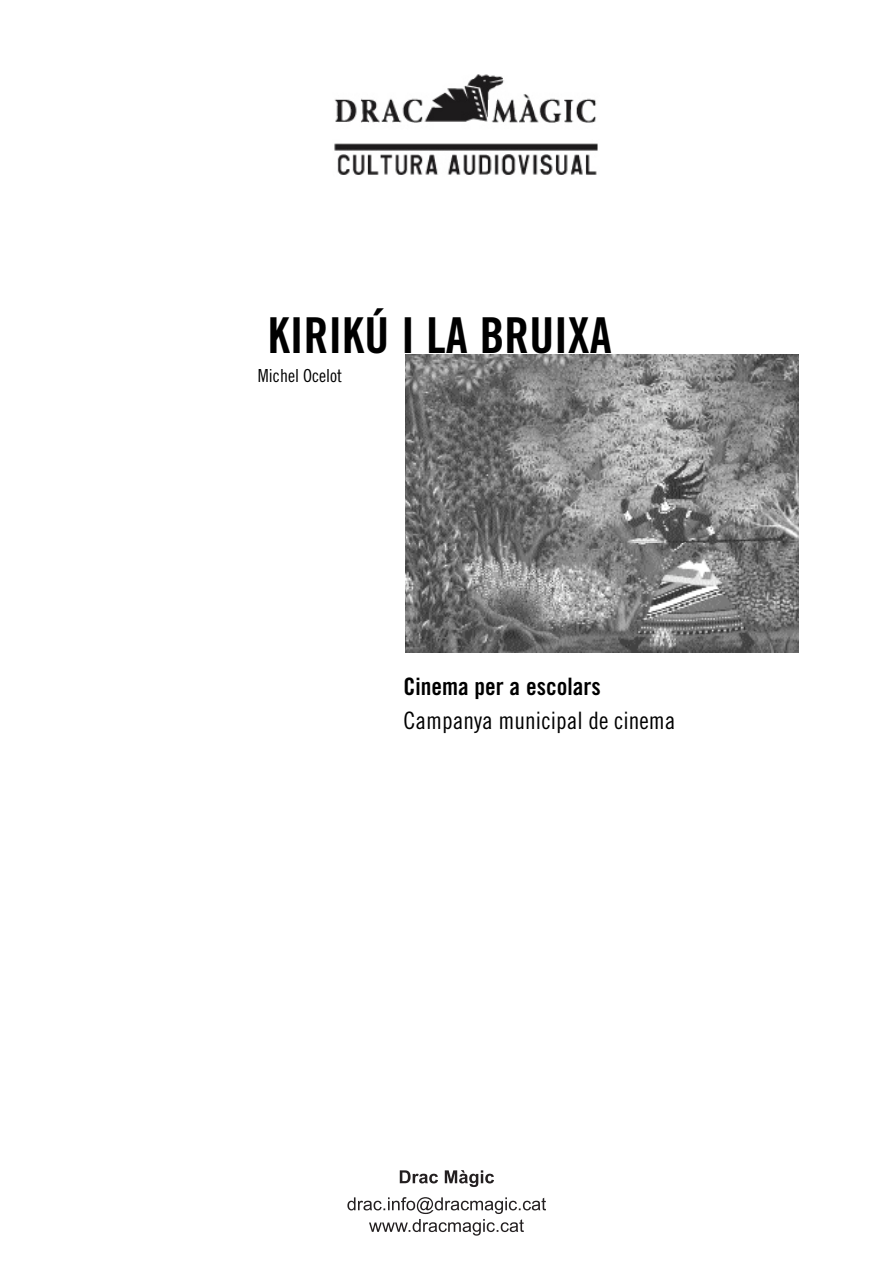
<style>
.page{position:relative;width:893px;height:1263px;background:#fff}
.page>*{position:absolute;margin:0;border:0;box-sizing:border-box;transform-origin:0 0}
.t1{font:49.5px "Trade Gothic Bold Cond Twenty";color:#000}
.t2{font:24px/34.5px "Trade Gothic Cond Eighteen";color:#000}
.t3{font:18px "Trade Gothic Cond Eighteen";color:#000}
.s1{font-family:"Trade Gothic Bold Cond Twenty"}
</style>
<div class="page">
<img style="left:405px;top:355px;width:394px;height:297px">
<svg style="left:347px;top:1197px;width:199px;height:38px"></svg>
<svg style="left:400px;top:1170px;width:94px;height:17px"></svg>
<img style="left:334px;top:74px;width:264px;height:101px">
<p class="t1" style="left:268px;top:305px;width:346px">KIRIKÚ I LA BRUIXA</p>
<p class="t3" style="left:258px;top:365px;width:86px">Michel Ocelot</p>
<p class="t2" style="left:403px;top:668px;width:273px"><span class="s1">Cinema per a escolars<br></span>Campanya municipal de cinema</p>
</div>
